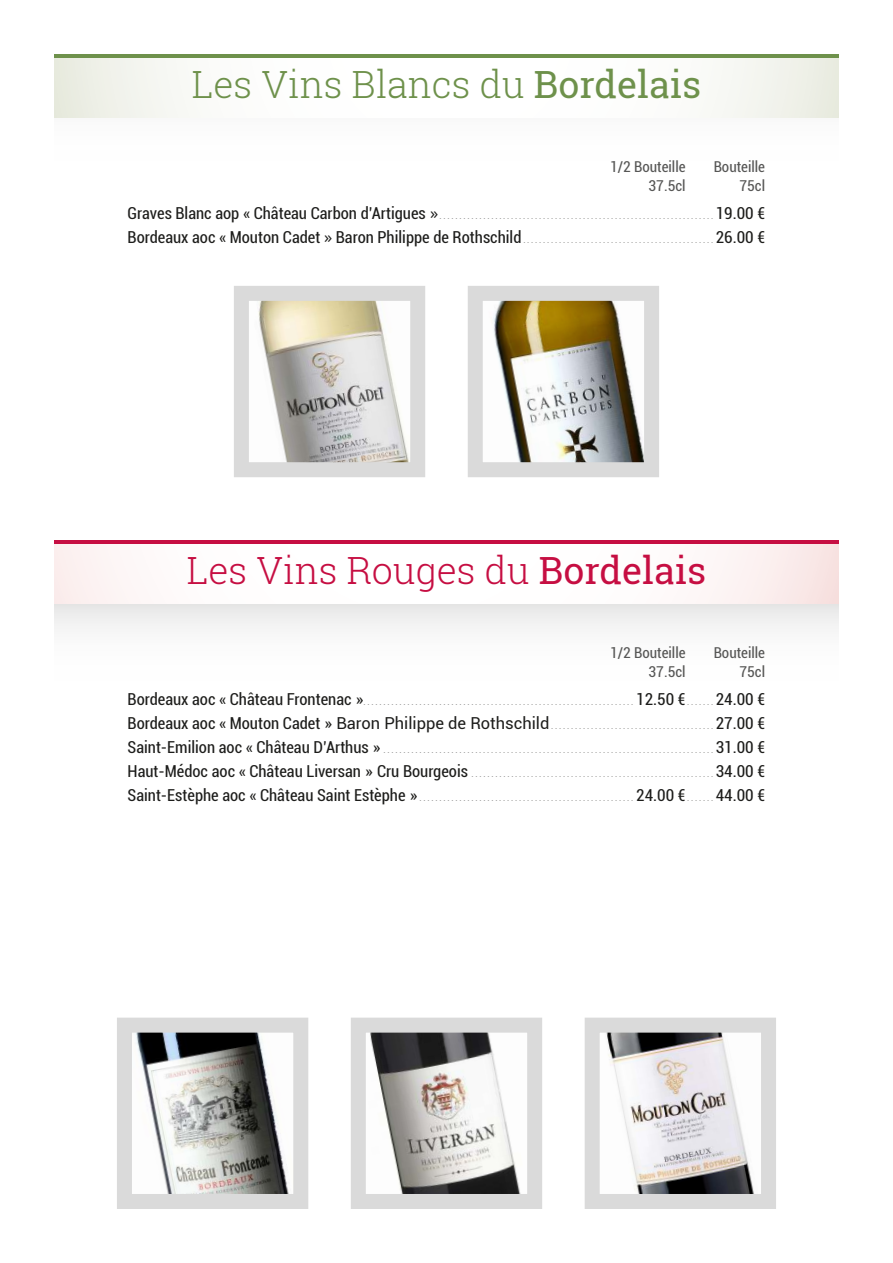
<style>
.page{position:relative;width:893px;height:1263px;background:#fff}
.page>*{position:absolute;margin:0;border:0;box-sizing:border-box;transform-origin:0 0}
.t1{font:300 37.5px "Roboto Slab";color:#6e914b}
.t2{font:300 37.5px "Roboto Slab";color:#c60e42}
.t3{font:condensed 16.5px "Roboto";color:#1d1d1b}
.t4{font:condensed 15px "Roboto";color:#575756}
.t5{font:condensed 9px "Roboto";color:#878786}
.s1{font-weight:400}
.s2{font-size:16.5px;color:#1d1d1b}
.s3{font-family:"Open Sans";font-stretch:normal;font-size:16.5px;color:#1d1d1b}
.s4{font-family:"Open Sans";font-stretch:normal}
.s5{font-size:9px;color:#878786}
.s6{font-stretch:normal;font-size:16.5px;color:#1d1d1b}
</style>
<div class="page">
<svg style="left:54px;top:57px;width:785px;height:61px"></svg>
<hr style="left:54px;top:54px;width:785px;height:3px;background:#6e914b">
<svg style="left:54px;top:543px;width:785px;height:61px"></svg>
<hr style="left:54px;top:540px;width:785px;height:3px;background:#c60e42">
<img style="left:258px;top:302px;width:151px;height:159px">
<div style="left:234px;top:286px;width:191px;height:191px;border:15px solid #dadada"></div>
<img style="left:493px;top:302px;width:150px;height:159px">
<div style="left:468px;top:286px;width:191px;height:191px;border:15px solid #dadada"></div>
<img style="left:370px;top:1033px;width:151px;height:160px">
<div style="left:351px;top:1017px;width:191px;height:192px;border:15px solid #dadada"></div>
<img style="left:135px;top:1033px;width:154px;height:160px">
<div style="left:117px;top:1017px;width:191px;height:192px;border:15px solid #dadada"></div>
<img style="left:606px;top:1033px;width:148px;height:160px">
<div style="left:585px;top:1017px;width:191px;height:192px;border:15px solid #dadada"></div>
<h1 class="t1" style="left:192px;top:69px;width:511px">Les Vins Blancs du <span class="s1">Bordelais</span></h1>
<h3 class="t4" style="left:610px;top:160px;width:77px">1/2 Bouteille</h3>
<h3 class="t4" style="left:714px;top:160px;width:53px">Bouteille</h3>
<h3 class="t4" style="left:648px;top:179px;width:39px">37.5cl</h3>
<h3 class="t4" style="left:739px;top:179px;width:27px">75cl</h3>
<p class="t5" style="left:128px;top:212px;width:639px"><span class="s2">Graves Blanc aop « Château Carbon d’Artigues</span> <span class="s3">»</span> .....................................................................<span class="s2">19.00 €</span></p>
<h2 class="t3" style="left:128px;top:230px;width:639px">Bordeaux aoc « Mouton Cadet <span class="s4">»</span> Baron Philippe de Rothschild <span class="s5">................................................</span>26.00 €</h2>
<h1 class="t2" style="left:187px;top:555px;width:521px">Les Vins Rouges du <span class="s1">Bordelais</span></h1>
<h3 class="t4" style="left:610px;top:646px;width:77px">1/2 Bouteille</h3>
<h3 class="t4" style="left:714px;top:646px;width:53px">Bouteille</h3>
<h3 class="t4" style="left:648px;top:665px;width:39px">37.5cl</h3>
<h3 class="t4" style="left:739px;top:665px;width:27px">75cl</h3>
<p class="t5" style="left:128px;top:698px;width:639px"><span class="s2">Bordeaux aoc « Château Frontenac</span> <span class="s6">»</span>.................................................................... <span class="s2">12.50 €</span> .......<span class="s2">24.00 €</span></p>
<p class="t5" style="left:128px;top:722px;width:639px"><span class="s2">Bordeaux aoc « Mouton Cadet</span> <span class="s6">» Baron Philippe de Rothschild</span> . . . . . . . . . . . . . . . . . . . . . . . . . . . . . . . . . . . . . . . . . <span class="s2">27.00 €</span></p>
<p class="t5" style="left:128px;top:746px;width:639px"><span class="s2">Saint-Emilion aoc « Château D’Arthus</span> <span class="s6">»</span> ...................................................................................<span class="s2">31.00 €</span></p>
<p class="t5" style="left:128px;top:770px;width:639px"><span class="s2">Haut-Médoc aoc « Château Liversan</span> <span class="s6">»</span> <span class="s2">Cru Bourgeois</span> .............................................................<span class="s2">34.00 €</span></p>
<p class="t5" style="left:128px;top:794px;width:639px"><span class="s2">Saint-Estèphe aoc « Château Saint Estèphe</span> <span class="s6">»</span> ...................................................... <span class="s2">24.00 €</span> .......<span class="s2">44.00 €</span></p>
</div>
